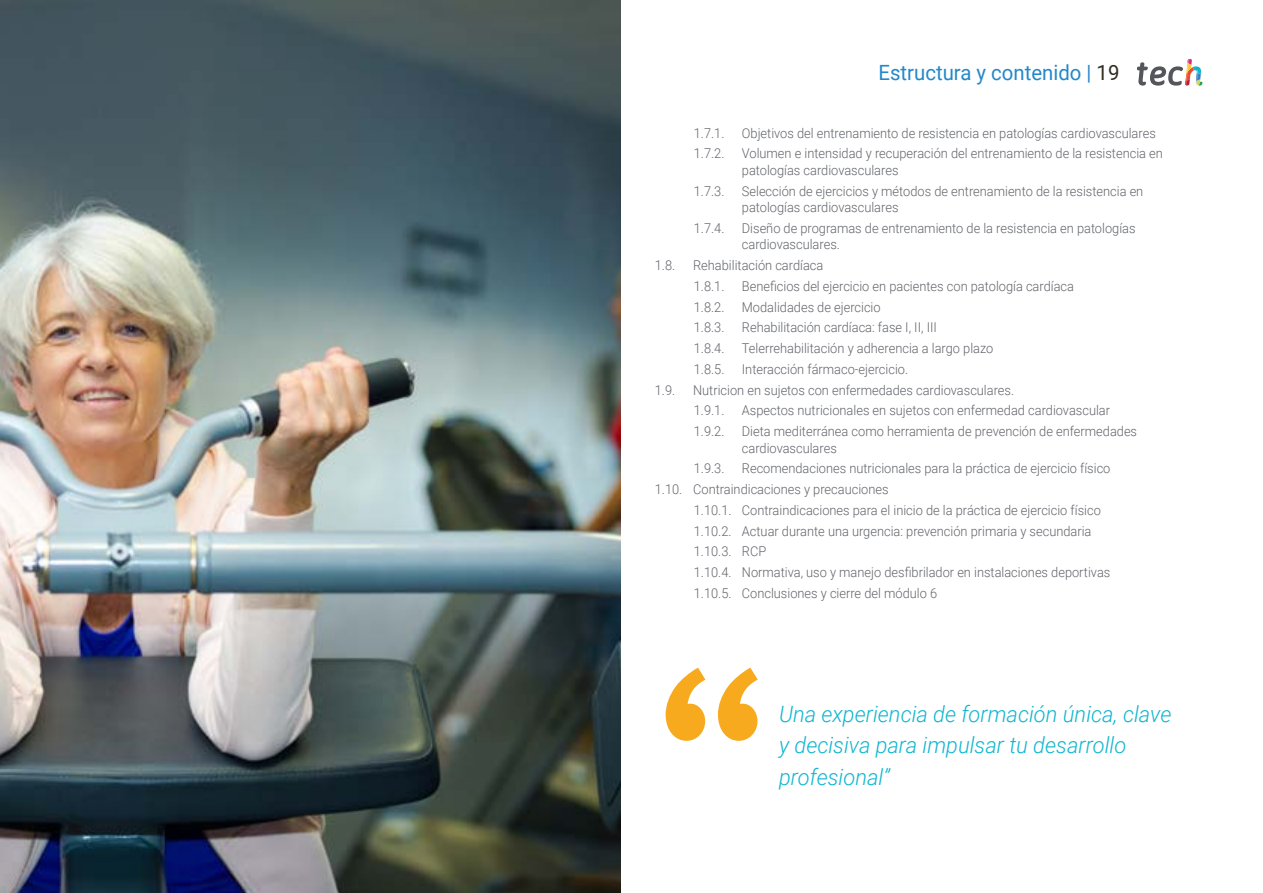
<style>
.page{position:relative;width:1263px;height:893px;background:#fff}
.page>*{position:absolute;margin:0;border:0;box-sizing:border-box;transform-origin:0 0}
.t1{font:italic 300 22.5px/31.5px "Roboto";color:#0fb6cf}
.t2{font:21px "Roboto";color:#2488c9}
.t3{font:300 13.5px/20.7px "Roboto";color:#61646a;scale:.95 1}
.s1{color:#312e20}
</style>
<div class="page">
<img style="left:0;top:0;width:621px;height:893px">
<svg style="left:1137px;top:59px;width:65px;height:27px"></svg>
<svg style="left:666px;top:668px;width:92px;height:73px"></svg>
<h2 class="t2" style="left:878px;top:57px;width:242px">Estructura y contenido | <span class="s1">19</span></h2>
<p class="t3" style="left:694px;top:122px;width:34px">1.7.1.</p>
<p class="t3" style="left:742px;top:122px;width:437px">Objetivos del entrenamiento de resistencia en patologías cardiovasculares</p>
<p class="t3" style="left:694px;top:143px;width:34px">1.7.2.</p>
<p class="t3" style="left:742px;top:145px;width:445px;line-height:16.5px">Volumen e intensidad y recuperación del entrenamiento de la resistencia en patologías cardiovasculares</p>
<p class="t3" style="left:694px;top:180px;width:34px">1.7.3.</p>
<p class="t3" style="left:742px;top:182px;width:424px;line-height:16.5px">Selección de ejercicios y métodos de entrenamiento de la resistencia en patologías cardiovasculares</p>
<p class="t3" style="left:694px;top:217px;width:34px">1.7.4.</p>
<p class="t3" style="left:742px;top:219px;width:416px;line-height:16.5px">Diseño de programas de entrenamiento de la resistencia en patologías cardiovasculares.</p>
<p class="t3" style="left:655px;top:255px;width:23px">1.8.</p>
<p class="t3" style="left:693px;top:255px;width:139px">Rehabilitación cardíaca<br>1.8.1.</p>
<p class="t3" style="left:742px;top:275px;width:351px">Beneficios del ejercicio en pacientes con patología cardíaca</p>
<p class="t3" style="left:694px;top:296px;width:34px">1.8.2.</p>
<p class="t3" style="left:742px;top:296px;width:148px">Modalidades de ejercicio</p>
<p class="t3" style="left:694px;top:317px;width:34px">1.8.3.</p>
<p class="t3" style="left:742px;top:317px;width:207px">Rehabilitación cardíaca: fase I, II, III</p>
<p class="t3" style="left:694px;top:338px;width:34px">1.8.4.</p>
<p class="t3" style="left:742px;top:338px;width:266px">Telerrehabilitación y adherencia a largo plazo</p>
<p class="t3" style="left:694px;top:358px;width:34px">1.8.5.</p>
<p class="t3" style="left:742px;top:358px;width:177px">Interacción fármaco-ejercicio.</p>
<p class="t3" style="left:655px;top:379px;width:23px">1.9.</p>
<p class="t3" style="left:693px;top:379px;width:339px">Nutricion en sujetos con enfermedades cardiovasculares.<br>1.9.1.</p>
<p class="t3" style="left:742px;top:400px;width:389px">Aspectos nutricionales en sujetos con enfermedad cardiovascular</p>
<p class="t3" style="left:694px;top:421px;width:34px">1.9.2.</p>
<p class="t3" style="left:742px;top:423px;width:417px;line-height:16.5px">Dieta mediterránea como herramienta de prevención de enfermedades cardiovasculares</p>
<p class="t3" style="left:694px;top:458px;width:34px">1.9.3.</p>
<p class="t3" style="left:655px;top:458px;width:481px;text-indent:87px">Recomendaciones nutricionales para la práctica de ejercicio físico<br>1.10. Contraindicaciones y precauciones</p>
<p class="t3" style="left:694px;top:499px;width:440px">1.10.1. Contraindicaciones para el inicio de la práctica de ejercicio físico 1.10.2. Actuar durante una urgencia: prevención primaria y secundaria 1.10.3. RCP<br>1.10.4. Normativa, uso y manejo desfibrilador en instalaciones deportivas 1.10.5. Conclusiones y cierre del módulo 6</p>
<h1 class="t1" style="left:779px;top:697px;width:394px">Una experiencia de formación única, clave y decisiva para impulsar tu desarrollo profesional”</h1>
</div>
